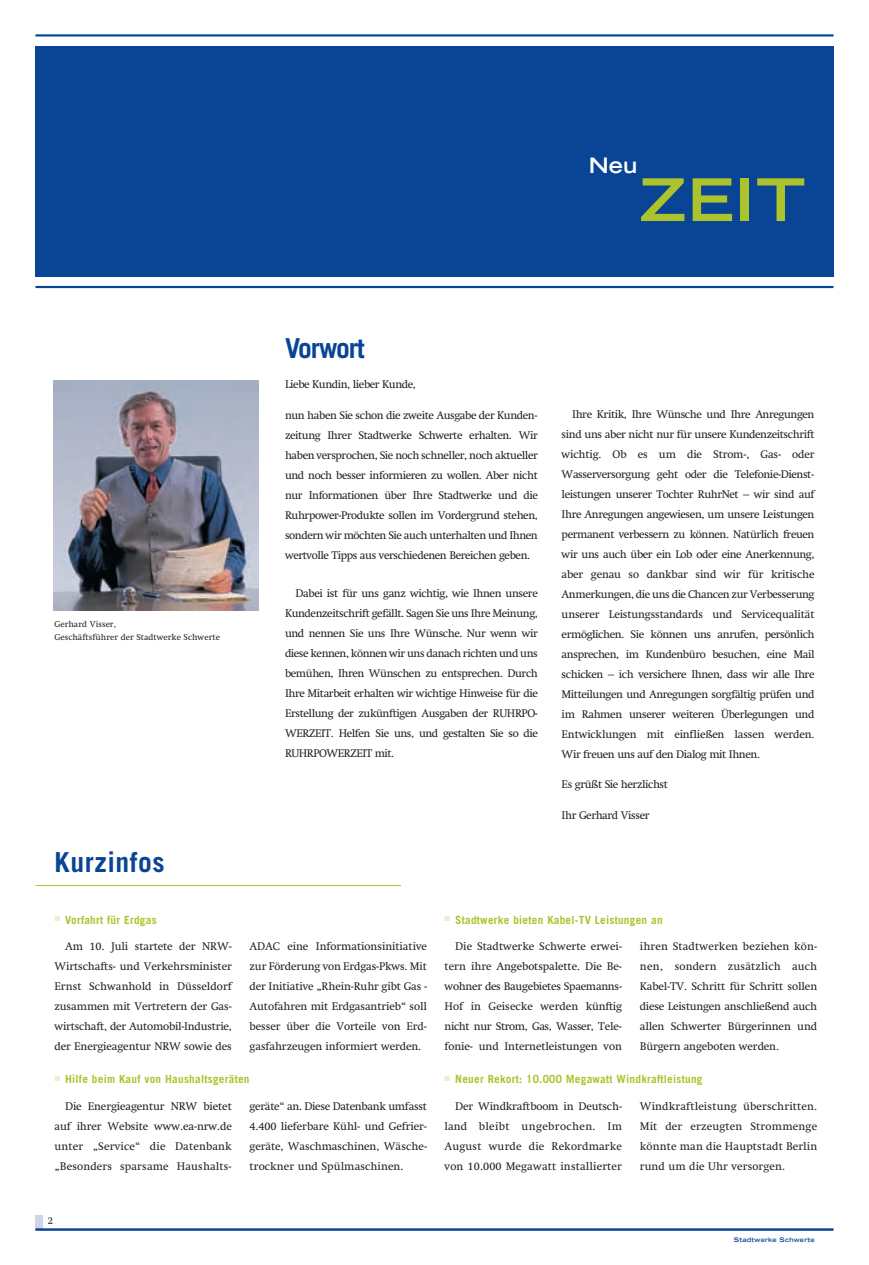
<style>
.page{position:relative;width:869px;height:1265px;background:#fff}
.page>*{position:absolute;margin:0;border:0;box-sizing:border-box;transform-origin:0 0}
.t1{font:700 expanded 58.75px "Trade Gothic LT Std";color:#acc32b}
.t2{font:700 27.5px "Trade Gothic";letter-spacing:.02em;color:#094594}
.t3{font:700 27.5px "Trade Gothic";letter-spacing:-.04em;color:#094594}
.t4{font:700 expanded 21.25px "Trade Gothic LT Std";color:#fff}
.t5{font:11.25px/20px "Swift Com";letter-spacing:-.01em;color:#231f20;text-align:justify}
.t6{font:700 11.25px "Trade Gothic";letter-spacing:.02em;color:#acc32b}
.t7{font:11.25px "Swift Com";letter-spacing:-.04em;color:#231f20}
.t8{font:10px "Swift Com";color:#231f20}
.t9{font:8.75px/12.5px "Swift Com";color:#231f20}
.t10{font:700 expanded 6.25px "Trade Gothic LT Std";letter-spacing:.035em;color:#094594}
</style>
<div class="page">
<hr style="left:35px;top:34px;width:798px;height:3px;background:#094594">
<hr style="left:35px;top:286px;width:798px;height:2px;background:#094594">
<div style="left:35px;top:46px;width:798px;height:230px;background:#094594"></div>
<div style="left:35px;top:1215px;width:8px;height:15px;background:#d1d3e8"></div>
<hr style="left:35px;top:1228px;width:798px;height:3px;background:#094594">
<img style="left:53px;top:381px;width:206px;height:230px">
<hr style="left:35px;top:885px;width:366px;height:1px;background:#acc32b">
<h3 class="t4" style="left:588px;top:157px;width:50px">Neu</h3>
<p class="t9" style="left:54px;top:618px;width:167px">Gerhard Visser,<br>Geschäftsführer der Stadtwerke Schwerte</p>
<h2 class="t2" style="left:54px;top:852px;width:112px">Kurzinfos</h2>
<h1 class="t1" style="left:639px;top:178px;width:167px">ZEIT</h1>
<h2 class="t3" style="left:285px;top:338px;width:81px">Vorwort</h2>
<p class="t7" style="left:285px;top:378px;width:132px">Liebe Kundin, lieber Kunde,</p>
<p class="t5" style="left:285px;top:405px;width:254px">nun haben Sie schon die zweite Ausgabe der Kunden&shy;zeitung Ihrer Stadtwerke Schwerte erhalten. Wir haben versprochen, Sie noch schneller, noch aktueller und noch besser informieren zu wollen. Aber nicht nur Informationen über Ihre Stadtwerke und die Ruhrpower-Produkte sollen im Vordergrund stehen, sondern wir möchten Sie auch unterhalten und Ihnen wertvolle Tipps aus verschiedenen Bereichen geben.</p>
<p class="t5" style="left:285px;top:584px;width:254px;text-indent:11px">Dabei ist für uns ganz wichtig, wie Ihnen unsere Kundenzeitschrift gefällt. Sagen Sie uns Ihre Meinung, und nennen Sie uns Ihre Wünsche. Nur wenn wir diese kennen, können wir uns danach richten und uns bemühen, Ihren Wünschen zu entsprechen. Durch Ihre Mitarbeit erhalten wir wichtige Hinweise für die Erstellung der zukünftigen Ausgaben der RUHRPO-WERZEIT. Helfen Sie uns, und gestalten Sie so die RUHRPOWERZEIT mit.</p>
<p class="t5" style="left:561px;top:404px;width:254px;text-indent:11px">Ihre Kritik, Ihre Wünsche und Ihre Anregungen sind uns aber nicht nur für unsere Kundenzeitschrift wichtig. Ob es um die Strom-, Gas- oder Wasserversorgung geht oder die Telefonie-Dienst&shy;leistungen unserer Tochter RuhrNet – wir sind auf Ihre Anregungen angewiesen, um unsere Leistungen permanent verbessern zu können. Natürlich freuen wir uns auch über ein Lob oder eine Anerkennung, aber genau so dankbar sind wir für kritische Anmerkungen, die uns die Chancen zur Verbesserung unserer Leistungsstandards und Servicequalität ermöglichen. Sie können uns anrufen, persönlich ansprechen, im Kundenbüro besuchen, eine Mail schicken – ich versichere Ihnen, dass wir alle Ihre Mitteilungen und Anregungen sorgfältig prüfen und im Rahmen unserer weiteren Überlegungen und Entwicklungen mit einfließen lassen werden.<br>Wir freuen uns auf den Dialog mit Ihnen.</p>
<p class="t7" style="left:561px;top:778px;width:108px">Es grüßt Sie herzlichst</p>
<p class="t7" style="left:561px;top:809px;width:89px">Ihr Gerhard Visser</p>
<p class="t6" style="left:54px;top:916px;width:104px"><sup>■</sup> Vorfahrt für Erdgas</p>
<p class="t5" style="left:54px;top:936px;width:179px;text-indent:11px">Am 10. Juli startete der NRW-Wirtschafts- und Verkehrsminister Ernst Schwanhold in Düsseldorf zusammen mit Vertretern der Gas&shy;wirtschaft, der Automobil-Industrie, der Energieagentur NRW sowie des</p>
<p class="t5" style="left:249px;top:936px;width:179px">ADAC eine Informationsinitiative zur Förderung von Erdgas-Pkws. Mit der Initiative „Rhein-Ruhr gibt Gas - Autofahren mit Erdgasantrieb“ soll besser über die Vorteile von Erd&shy;gasfahrzeugen informiert werden.</p>
<p class="t6" style="left:54px;top:1075px;width:196px"><sup>■</sup> Hilfe beim Kauf von Haushaltsgeräten</p>
<p class="t5" style="left:54px;top:1096px;width:179px;text-indent:11px">Die Energieagentur NRW bietet auf ihrer Website www.ea-nrw.de unter „Service“ die Datenbank „Besonders sparsame Haushalts-</p>
<p class="t5" style="left:249px;top:1096px;width:179px">geräte“ an. Diese Datenbank umfasst 4.400 lieferbare Kühl- und Gefrier&shy;geräte, Waschmaschinen, Wäsche&shy;trockner und Spülmaschinen.</p>
<p class="t6" style="left:444px;top:915px;width:219px"><sup>■</sup> Stadtwerke bieten Kabel-TV Leistungen an</p>
<p class="t5" style="left:444px;top:936px;width:179px;text-indent:11px">Die Stadtwerke Schwerte erwei&shy;tern ihre Angebotspalette. Die Be&shy;wohner des Baugebietes Spaemanns-Hof in Geisecke werden künftig nicht nur Strom, Gas, Wasser, Tele&shy;fonie- und Internetleistungen von</p>
<p class="t5" style="left:639px;top:936px;width:179px">ihren Stadtwerken beziehen kön&shy;nen, sondern zusätzlich auch Kabel-TV. Schritt für Schritt sollen diese Leistungen anschließend auch allen Schwerter Bürgerinnen und Bürgern angeboten werden.</p>
<p class="t6" style="left:444px;top:1075px;width:259px"><sup>■</sup> Neuer Rekort: 10.000 Megawatt Windkraftleistung</p>
<p class="t5" style="left:444px;top:1096px;width:179px;text-indent:11px">Der Windkraftboom in Deutsch&shy;land bleibt ungebrochen. Im August wurde die Rekordmarke von 10.000 Megawatt installierter</p>
<p class="t5" style="left:639px;top:1096px;width:179px">Windkraftleistung überschritten.<br>Mit der erzeugten Strommenge könnte man die Hauptstadt Berlin rund um die Uhr versorgen.</p>
<p class="t8" style="left:48px;top:1215px;width:7px">2</p>
<p class="t10" style="left:733px;top:1238px;width:82px">Stadtwerke Schwerte</p>
</div>
